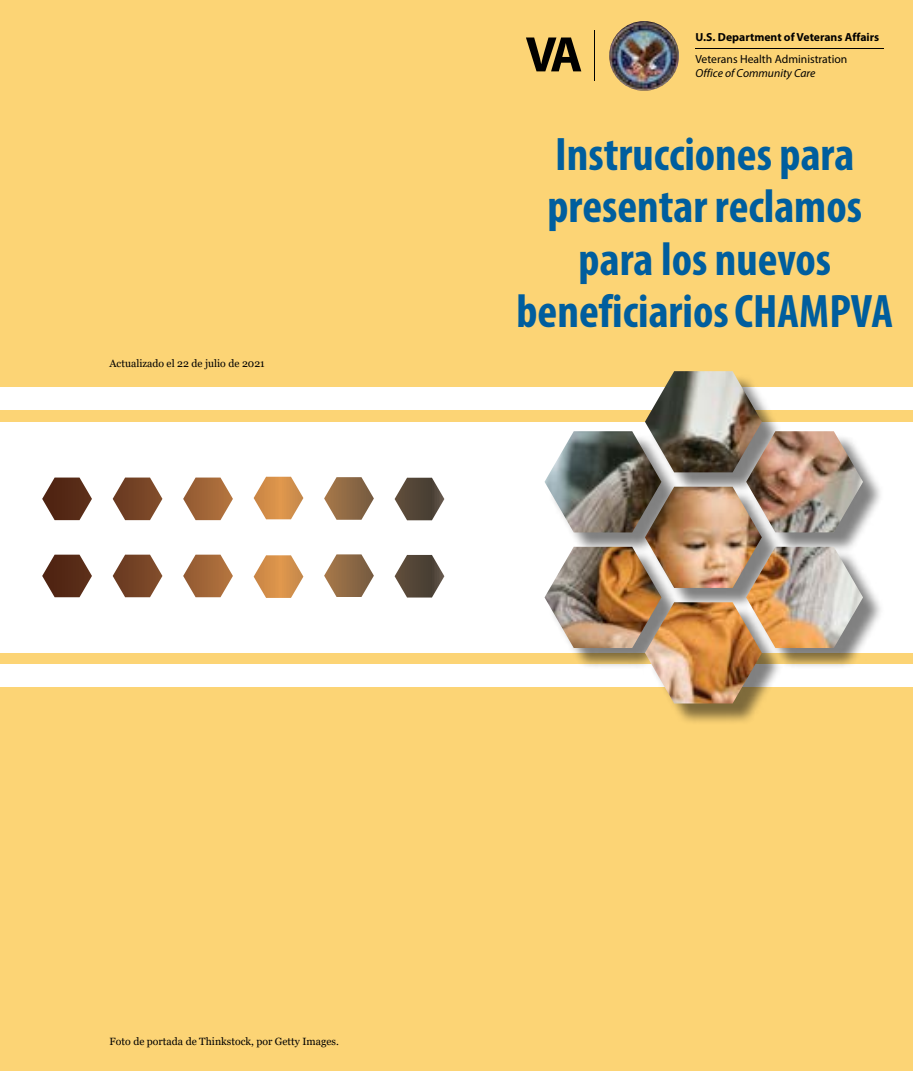
<style>
.page{position:relative;width:913px;height:1071px;background:#fff}
.page>*{position:absolute;margin:0;border:0;box-sizing:border-box;transform-origin:0 0}
.t1{font:700 condensed 47.25px/52.5px "Myriad Pro";color:#005e9e;text-align:center}
.t2{font:700 11.72px "Myriad Pro";color:#010101}
.t3{font:11.72px "Myriad Pro";color:#010101}
.t4{font:italic 11.72px "Myriad Pro";color:#000}
.t5{font:10.5px "Georgia";color:#000}
</style>
<div class="page">
<div style="left:463px;top:0;width:450px;height:1071px;background:#fcd475"></div>
<div style="left:0;top:0;width:526px;height:1071px;background:#fcd475"></div>
<div style="left:0;top:388px;width:913px;height:22px;background:#fff"></div>
<div style="left:0;top:665px;width:913px;height:22px;background:#fff"></div>
<div style="left:0;top:422px;width:913px;height:230px;background:#fff"></div>
<img style="left:609px;top:21px;width:70px;height:70px;border-radius:34px">
<hr style="left:594px;top:30px;width:1px;height:50px;background:#000">
<svg style="left:526px;top:38px;width:55px;height:33px"></svg>
<hr style="left:696px;top:48px;width:188px;height:1px;background:#020202">
<div style="left:547px;top:374px;width:338px;height:352px;background:#000;opacity:.5"></div>
<img style="left:544px;top:371px;width:319px;height:332px">
<svg style="left:42px;top:477px;width:402px;height:121px"></svg>
<p class="t5" style="left:110px;top:357px;width:157px">Actualizado el 22 de julio de 2021</p>
<p class="t2" style="left:695px;top:29px;width:185px">U.S. Department of Veterans Affairs</p>
<p class="t3" style="left:695px;top:52px;width:153px">Veterans Health Administration</p>
<p class="t4" style="left:695px;top:66px;width:121px">Office of Community Care</p>
<h1 class="t1" style="left:516px;top:127px;width:378px">Instrucciones para presentar reclamos para los nuevos beneficiarios CHAMPVA</h1>
<p class="t5" style="left:110px;top:1035px;width:231px">Foto de portada de Thinkstock, por Getty Images.</p>
</div>
